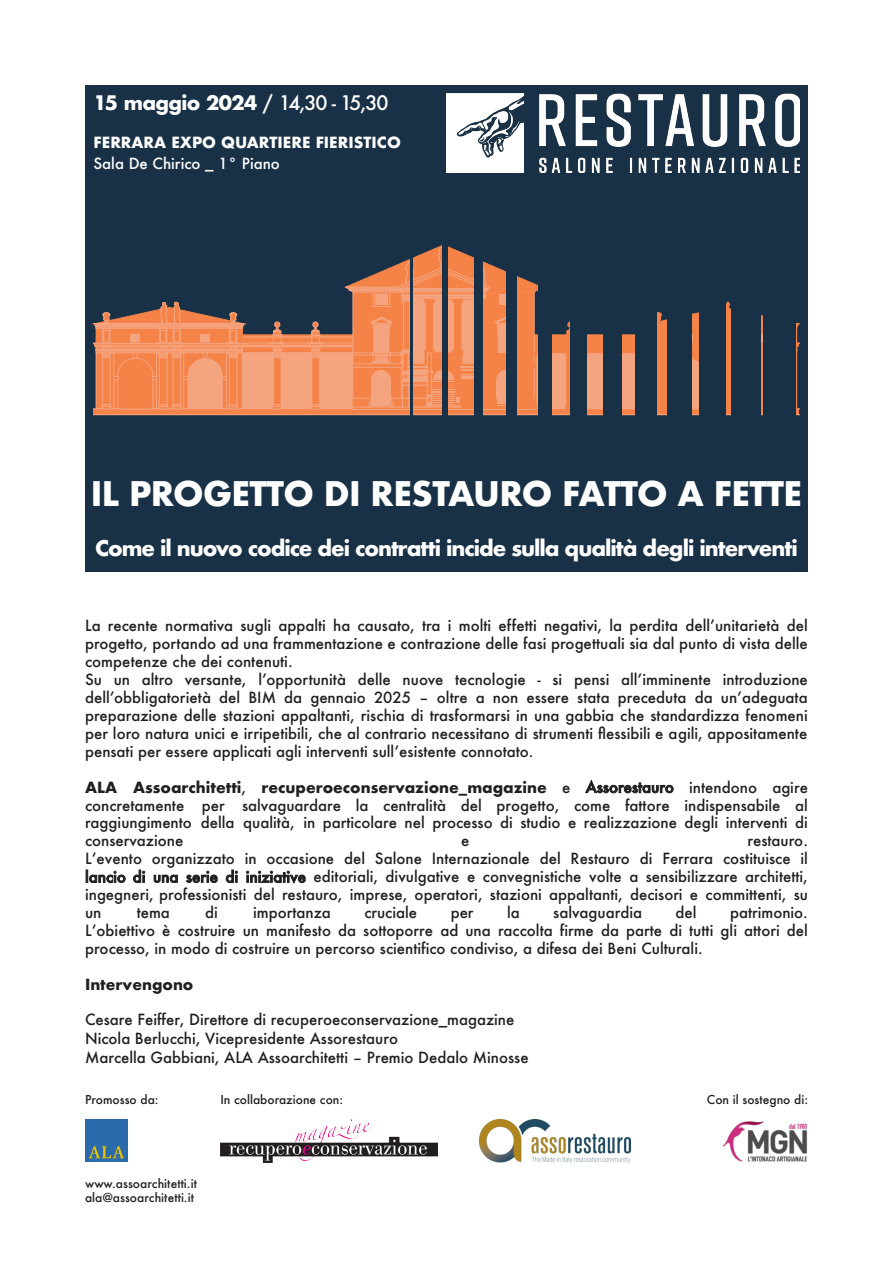
<style>
.page{position:relative;width:893px;height:1263px;background:#fff}
.page>*{position:absolute;margin:0;border:0;box-sizing:border-box;transform-origin:0 0}
.t1{font:700 33px "Futura";letter-spacing:-.02em;color:#fff}
.t2{font:700 21px "Futura";letter-spacing:-.05em;color:#fff}
.t3{font:700 19.5px "Futura";letter-spacing:-.03em;color:#fff}
.t4{font:500 15px/18px "Futura";color:#231f20;text-align:justify}
.t5{font:700 15px/21.6px "Futura";color:#fff}
.t6{font:700 15px "Futura";color:#231f20}
.t7{font:500 12px "Futura";color:#231f20}
.s1{font-weight:500}
.s2{font-weight:700}
</style>
<div class="page">
<div style="left:85px;top:85px;width:723px;height:486px;background:#193146"></div>
<img style="left:446px;top:94px;width:353px;height:78px">
<svg style="left:91px;top:245px;width:708px;height:170px"></svg>
<hr style="left:410px;top:243px;width:3px;height:179px;background:#193146">
<div style="left:442px;top:243px;width:6px;height:179px;background:#193146"></div>
<div style="left:475px;top:243px;width:8px;height:179px;background:#193146"></div>
<div style="left:506px;top:243px;width:11px;height:179px;background:#193146"></div>
<div style="left:539px;top:243px;width:13px;height:179px;background:#193146"></div>
<div style="left:571px;top:243px;width:16px;height:179px;background:#193146"></div>
<div style="left:603px;top:243px;width:18px;height:179px;background:#193146"></div>
<div style="left:635px;top:243px;width:21px;height:179px;background:#193146"></div>
<div style="left:667px;top:243px;width:24px;height:179px;background:#193146"></div>
<div style="left:699px;top:243px;width:27px;height:179px;background:#193146"></div>
<div style="left:731px;top:243px;width:30px;height:179px;background:#193146"></div>
<div style="left:763px;top:243px;width:32px;height:179px;background:#193146"></div>
<img style="left:480px;top:1119px;width:150px;height:43px">
<div style="left:85px;top:1119px;width:43px;height:43px;background:#2b6aab"></div>
<svg style="left:89px;top:1146px;width:35px;height:12px"></svg>
<img style="left:220px;top:1119px;width:217px;height:43px">
<img style="left:723px;top:1121px;width:85px;height:41px">
<p class="t3" style="left:94px;top:88px;width:296px">15 maggio 2024 <span class="s1">/ 14,30 - 15,30</span></p>
<p class="t5" style="left:94px;top:131px;width:309px">FERRARA EXPO QUARTIERE FIERISTICO<br><span class="s1">Sala De Chirico _ 1° Piano</span></p>
<p class="t1" style="left:91px;top:469px;width:713px">IL PROGETTO DI RESTAURO FATTO A FETTE</p>
<p class="t2" style="left:95px;top:533px;width:704px">Come il nuovo codice dei contratti incide sulla qualità degli interventi</p>
<p class="t4" style="left:85px;top:616px;width:724px;text-align:left">La recente normativa sugli appalti ha causato, tra i molti effetti negativi, la perdita dell’unitarietà del progetto, portando ad una frammentazione e contrazione delle fasi progettuali sia dal punto di vista delle competenze che dei contenuti.<br>Su un altro versante, l’opportunità delle nuove tecnologie - si pensi all’imminente introduzione dell’obbligatorietà del BIM da gennaio 2025 – oltre a non essere stata preceduta da un’adeguata preparazione delle stazioni appaltanti, rischia di trasformarsi in una gabbia che standardizza fenomeni per loro natura unici e irripetibili, che al contrario necessitano di strumenti flessibili e agili, appositamente pensati per essere applicati agli interventi sull’esistente connotato.</p>
<p class="t4" style="left:85px;top:778px;width:724px"><span class="s2">ALA Assoarchitetti</span>, <span class="s2">recuperoeconservazione_magazine</span> e Assorestauro intendono agire concretamente per salvaguardare la centralità del progetto, come fattore indispensabile al raggiungimento della qualità, in particolare nel processo di studio e realizzazione degli interventi di conservazione</p>
<p class="t4" style="left:85px;top:832px;width:724px;text-indent:662px">restauro.<br>L’evento organizzato in occasione del Salone Internazionale del Restauro di Ferrara costituisce il lancio di una serie di iniziative editoriali, divulgative e convegnistiche volte a sensibilizzare architetti, ingegneri, professionisti del restauro, imprese, operatori, stazioni appaltanti, decisori e committenti, su un</p>
<p class="t4" style="left:461px;top:832px;width:10px">e</p>
<p class="t4" style="left:137px;top:903px;width:35px">tema</p>
<p class="t4" style="left:205px;top:903px;width:14px">di</p>
<p class="t4" style="left:253px;top:903px;width:79px">importanza</p>
<p class="t4" style="left:364px;top:903px;width:54px">cruciale</p>
<p class="t4" style="left:451px;top:903px;width:24px">per</p>
<p class="t4" style="left:507px;top:903px;width:14px">la</p>
<p class="t4" style="left:553px;top:903px;width:90px">salvaguardia</p>
<p class="t4" style="left:675px;top:903px;width:23px">del</p>
<p class="t4" style="left:85px;top:903px;width:724px;text-indent:645px">patrimonio.<br>L’obiettivo è costruire un manifesto da sottoporre ad una raccolta firme da parte di tutti gli attori del processo, in modo di costruire un percorso scientifico condiviso, a difesa dei Beni Culturali.</p>
<p class="t6" style="left:85px;top:974px;width:110px">Intervengono</p>
<p class="t4" style="left:85px;top:1010px;width:445px;line-height:18.9px;text-align:left">Cesare Feiffer, Direttore di recuperoeconservazione_magazine<br>Nicola Berlucchi, Vicepresidente Assorestauro<br>Marcella Gabbiani, ALA Assoarchitetti – Premio Dedalo Minosse</p>
<p class="t7" style="left:85px;top:1092px;width:75px">Promosso da:</p>
<p class="t7" style="left:220px;top:1092px;width:124px">In collaborazione con:</p>
<p class="t7" style="left:707px;top:1092px;width:103px">Con il sostegno di:</p>
<p class="t7" style="left:85px;top:1175px;width:113px">www.assoarchitetti.it</p>
<p class="t7" style="left:85px;top:1189px;width:110px">ala@assoarchitetti.it</p>
</div>
